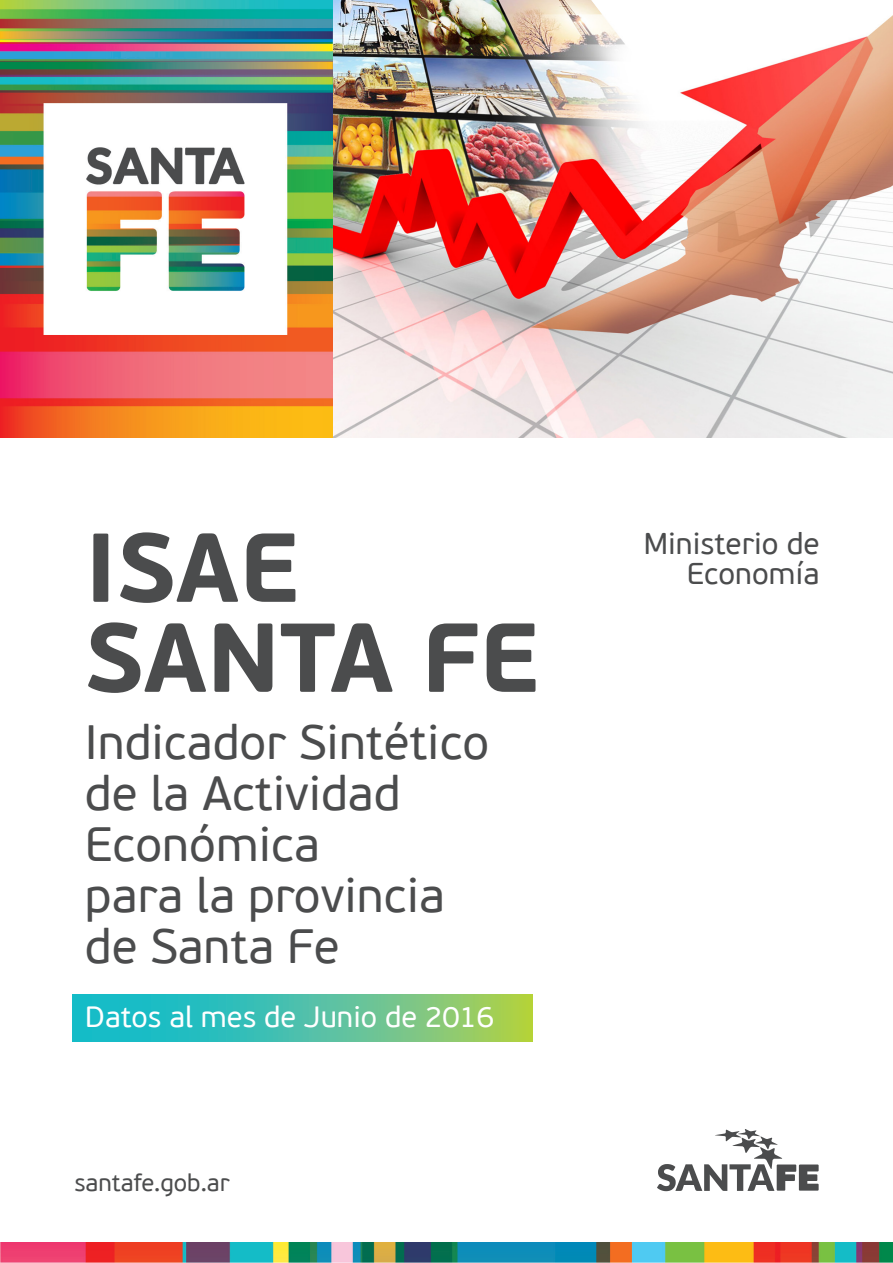
<style>
.page{position:relative;width:893px;height:1263px;background:#fff}
.page>*{position:absolute;margin:0;border:0;box-sizing:border-box;transform-origin:0 0}
.Body_Text{font:700 97.5px "PF Beau Sans Pro";color:#4b4c4d}
.Body_Text-2{font:48px "PF Beau Sans Pro";color:#4b4c4d}
.t1{font:30px "PF Beau Sans Pro";color:#4b4c4d}
.Body_Text-3{font:29.25px "PF Beau Sans Pro";color:#fff}
.t2{font:24px "PF Beau Sans Pro";color:#4b4c4d}
</style>
<div class="page">
<svg style="left:72px;top:994px;width:461px;height:48px;background:#54c29d"></svg>
<img style="left:0;top:1242px;width:893px;height:21px">
<img style="left:0;top:0;width:893px;height:438px">
<svg style="left:657px;top:1129px;width:162px;height:62px"></svg>
<p class="Body_Text" style="left:85px;top:507px;width:216px">ISAE</p>
<p class="Body_Text" style="left:85px;top:597px;width:456px">SANTA FE</p>
<p class="Body_Text-2" style="left:85px;top:715px;width:406px">Indicador Sintético</p>
<p class="Body_Text-2" style="left:85px;top:766px;width:317px">de la Actividad</p>
<p class="Body_Text-2" style="left:85px;top:817px;width:237px">Económica</p>
<p class="Body_Text-2" style="left:85px;top:868px;width:362px">para la provincia</p>
<p class="Body_Text-2" style="left:85px;top:919px;width:256px">de Santa Fe</p>
<p class="Body_Text-3" style="left:85px;top:1000px;width:410px">Datos al mes de Junio de 2016</p>
<p class="t2" style="left:74px;top:1168px;width:157px">santafe.gob.ar</p>
<p class="t1" style="left:644px;top:526px;width:177px">Ministerio de</p>
<p class="t1" style="left:687px;top:556px;width:134px">Economía</p>
</div>
